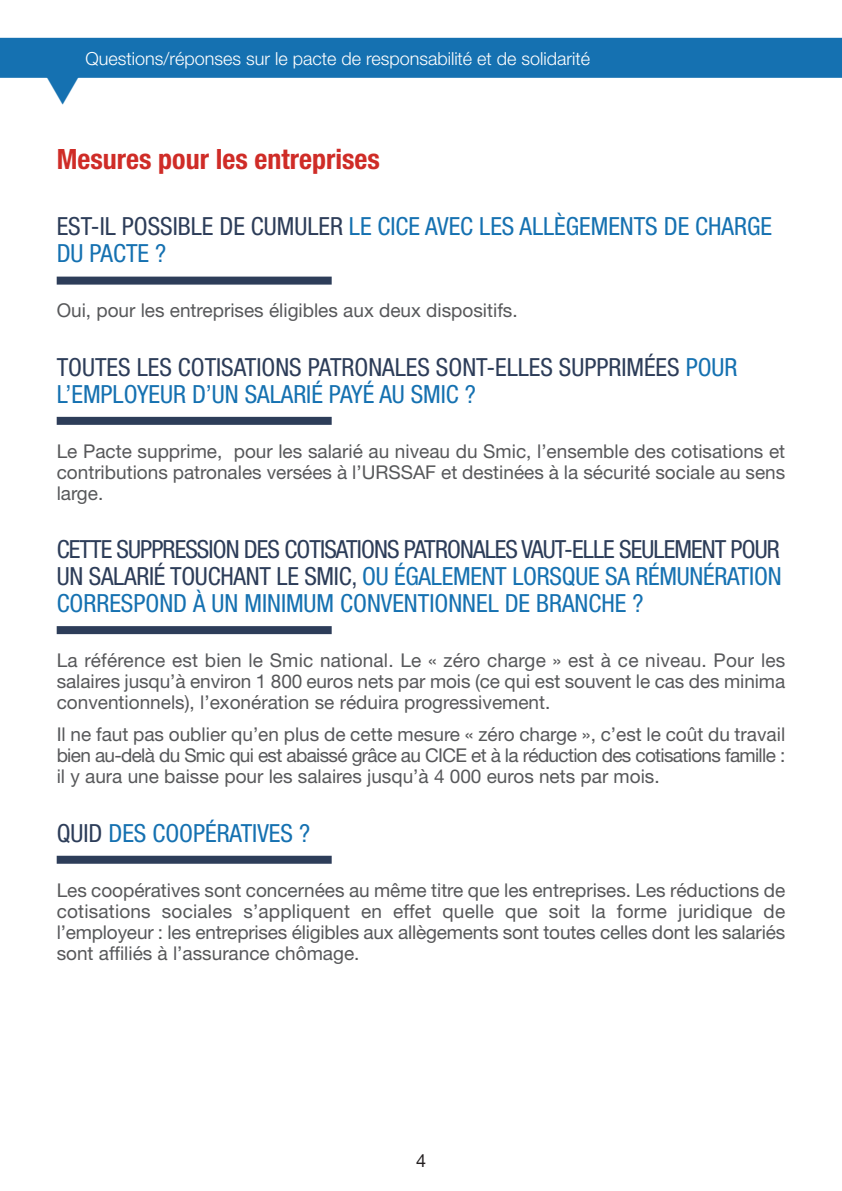
<style>
.page{position:relative;width:842px;height:1191px;background:#fff}
.page>*{position:absolute;margin:0;border:0;box-sizing:border-box;transform-origin:0 0}
.t1{font:700 condensed 28px "Helvetica Neue";color:#cf2c27}
.t2{font:condensed 25px/27px "Helvetica Neue";color:#2d3d59}
.t3{font:condensed 25px/27px "Helvetica Neue";color:#1571b1}
.t4{font:19px/21px "Helvetica Neue";color:#57585a;text-align:justify}
.t5{font:300 18px "Helvetica Neue";color:#fff}
.t6{font:18px "Helvetica Neue";color:#231f20}
.s1{color:#2d3d59}
.s2{color:#1571b1}
</style>
<div class="page">
<div style="left:0;top:38px;width:842px;height:40px;background:#1571b1"></div>
<div style="left:57px;top:276px;width:275px;height:8px;background:#2d3d59"></div>
<div style="left:57px;top:417px;width:275px;height:8px;background:#2d3d59"></div>
<div style="left:57px;top:626px;width:275px;height:8px;background:#2d3d59"></div>
<div style="left:57px;top:855px;width:275px;height:8px;background:#2d3d59"></div>
<svg style="left:46px;top:77px;width:33px;height:1px"></svg>
<p class="t5" style="left:86px;top:52px;width:506px">Questions/réponses sur le pacte de responsabilité et de solidarité</p>
<h1 class="t1" style="left:57px;top:142px;width:325px">Mesures pour les entreprises</h1>
<h2 class="t3" style="left:57px;top:215px;width:717px"><span class="s1">EST-IL POSSIBLE DE CUMULER</span> LE CICE AVEC LES ALLÈGEMENTS DE CHARGE<br>DU PACTE ?</h2>
<p class="t4" style="left:57px;top:302px;width:463px">Oui, pour les entreprises éligibles aux deux dispositifs.</p>
<h2 class="t2" style="left:57px;top:355px;width:682px">TOUTES LES COTISATIONS PATRONALES SONT-ELLES SUPPRIMÉES <span class="s2">POUR<br>L’EMPLOYEUR D’UN SALARIÉ PAYÉ AU SMIC ?</span></h2>
<p class="t4" style="left:57px;top:442px;width:730px">Le Pacte supprime, pour les salarié au niveau du Smic, l’ensemble des cotisations et contributions patronales versées à l’URSSAF et destinées à la sécurité sociale au sens large.</p>
<h2 class="t2" style="left:57px;top:537px;width:726px;text-align:justify">CETTE SUPPRESSION DES COTISATIONS PATRONALES VAUT-ELLE SEULEMENT POUR UN SALARIÉ TOUCHANT LE SMIC, <span class="s2">OU ÉGALEMENT LORSQUE SA RÉMUNÉRATION CORRESPOND À UN MINIMUM CONVENTIONNEL DE BRANCHE ?</span></h2>
<p class="t4" style="left:57px;top:651px;width:730px">La référence est bien le Smic national. Le « zéro charge » est à ce niveau. Pour les salaires jusqu’à environ 1 800 euros nets par mois (ce qui est souvent le cas des minima conventionnels), l’exonération se réduira progressivement.</p>
<p class="t4" style="left:57px;top:726px;width:730px">Il ne faut pas oublier qu’en plus de cette mesure « zéro charge », c’est le coût du travail bien au-delà du Smic qui est abaissé grâce au CICE et à la réduction des cotisations famille : il y aura une baisse pour les salaires jusqu’à 4 000 euros nets par mois.</p>
<h2 class="t3" style="left:57px;top:821px;width:255px"><span class="s1">QUID</span> DES COOPÉRATIVES ?</h2>
<p class="t4" style="left:57px;top:881px;width:730px">Les coopératives sont concernées au même titre que les entreprises. Les réductions de cotisations sociales s’appliquent en effet quelle que soit la forme juridique de l’employeur : les entreprises éligibles aux allègements sont toutes celles dont les salariés sont affiliés à l’assurance chômage.</p>
<p class="t6" style="left:416px;top:1153px;width:12px">4</p>
</div>
